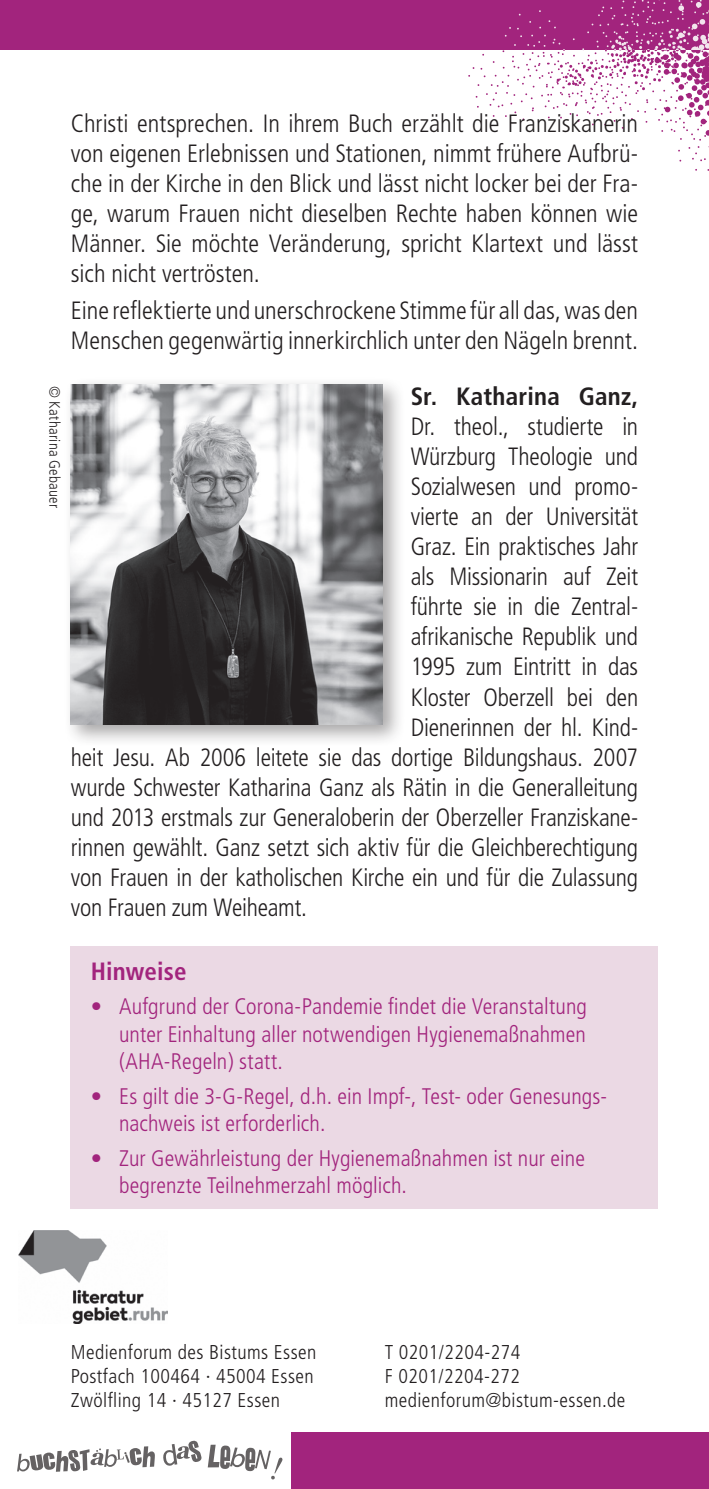
<style>
.page{position:relative;width:709px;height:1489px;background:#fff}
.page>*{position:absolute;margin:0;border:0;box-sizing:border-box;transform-origin:0 0}
.t1{font:300 condensed 25px/30px "Frutiger";letter-spacing:-.01em;color:#231f20;text-align:justify}
.t2{font:700 condensed 25px "Frutiger";letter-spacing:.01em;color:#231f20}
.t3{font:700 condensed 25px "Frutiger";letter-spacing:.005em;color:#a2247d}
.t4{font:300 condensed 22.5px/27.5px "Frutiger";letter-spacing:.005em;color:#a2247d}
.t5{font:300 condensed 20px/24px "Frutiger";letter-spacing:.02em;color:#231f20}
.t6{font:300 condensed 15px "Frutiger";letter-spacing:.02em;color:#231f20}
</style>
<div class="page">
<div style="left:291px;top:1431px;width:418px;height:57px;background:#a2247d"></div>
<svg style="left:163px;top:1440px;width:39px;height:25px"></svg>
<svg style="left:208px;top:1444px;width:74px;height:35px"></svg>
<svg style="left:17px;top:1446px;width:138px;height:25px"></svg>
<div style="left:0;top:0;width:709px;height:50px;background:#a2247d"></div>
<svg style="left:468px;top:0;width:241px;height:162px"></svg>
<div style="left:63px;top:377px;width:342px;height:370px;background:#231f20;opacity:.4"></div>
<img style="left:71px;top:384px;width:311px;height:340px">
<img style="left:18px;top:1230px;width:150px;height:93px">
<div style="left:71px;top:946px;width:587px;height:262px;background:#ebd9e4"></div>
<p class="t6" style="left:63px;top:386px;width:124px;rotate:90deg">© Katharina Gebauer</p>
<p class="t1" style="left:71px;top:108px;width:569px">Christi entsprechen. In ihrem Buch erzählt die Franziskanerin von eigenen Erlebnissen und Stationen, nimmt frühere Aufbrü&shy;che in der Kirche in den Blick und lässt nicht locker bei der Fra&shy;ge, warum Frauen nicht dieselben Rechte haben können wie Männer. Sie möchte Veränderung, spricht Klartext und lässt sich nicht vertrösten.</p>
<p class="t1" style="left:71px;top:296px;width:569px">Eine reflektierte und unerschrockene Stimme für all das, was den<br>Menschen gegenwärtig innerkirchlich unter den Nägeln brennt.</p>
<p class="t2" style="left:411px;top:382px;width:229px">Sr. Katharina Ganz,</p>
<p class="t1" style="left:411px;top:412px;width:229px">Dr. theol., studierte in</p>
<p class="t1" style="left:411px;top:442px;width:229px">Würzburg Theologie und</p>
<p class="t1" style="left:411px;top:472px;width:229px">Sozialwesen und promo-</p>
<p class="t1" style="left:411px;top:502px;width:229px">vierte an der Universität</p>
<p class="t1" style="left:411px;top:532px;width:229px">Graz. Ein praktisches Jahr</p>
<p class="t1" style="left:411px;top:562px;width:229px">als Missionarin auf Zeit</p>
<p class="t1" style="left:411px;top:592px;width:229px">führte sie in die Zentral-</p>
<p class="t1" style="left:411px;top:622px;width:229px">afrikanische Republik und</p>
<p class="t1" style="left:411px;top:652px;width:229px">1995 zum Eintritt in das</p>
<p class="t1" style="left:411px;top:682px;width:229px">Kloster Oberzell bei den</p>
<p class="t1" style="left:411px;top:712px;width:229px">Dienerinnen der hl. Kind-</p>
<p class="t1" style="left:71px;top:742px;width:568px">heit Jesu. Ab 2006 leitete sie das dortige Bildungshaus. 2007</p>
<p class="t1" style="left:71px;top:772px;width:569px">wurde Schwester Katharina Ganz als Rätin in die Generalleitung</p>
<p class="t1" style="left:71px;top:802px;width:569px">und 2013 erstmals zur Generaloberin der Oberzeller Franziskane-</p>
<p class="t1" style="left:71px;top:832px;width:568px">rinnen gewählt. Ganz setzt sich aktiv für die Gleichberechtigung</p>
<p class="t1" style="left:71px;top:862px;width:568px">von Frauen in der katholischen Kirche ein und für die Zulassung</p>
<p class="t1" style="left:71px;top:892px;width:238px">von Frauen zum Weiheamt.</p>
<p class="t3" style="left:91px;top:955px;width:98px">Hinweise</p>
<p class="t4" style="left:119px;top:992px;width:469px;text-align:justify;text-indent:-28px">• Aufgrund der Corona-Pandemie findet die Veranstaltung unter Einhaltung aller notwendigen Hygienemaßnahmen (AHA-Regeln) statt.</p>
<p class="t4" style="left:119px;top:1082px;width:489px;text-indent:-28px">• Es gilt die 3-G-Regel, d.h. ein Impf-, Test- oder Genesungs&shy;nachweis ist erforderlich.</p>
<p class="t4" style="left:119px;top:1144px;width:467px;text-indent:-28px">• Zur Gewährleistung der Hygienemaßnahmen ist nur eine begrenzte Teilnehmerzahl möglich.</p>
<p class="t5" style="left:71px;top:1340px;width:247px">Medienforum des Bistums Essen<br>Postfach 100464 · 45004 Essen<br>Zwölfling 14 · 45127 Essen</p>
<p class="t5" style="left:385px;top:1340px;width:242px">T 0201/2204-274<br>F 0201/2204-272 medienforum@bistum-essen.de</p>
</div>
